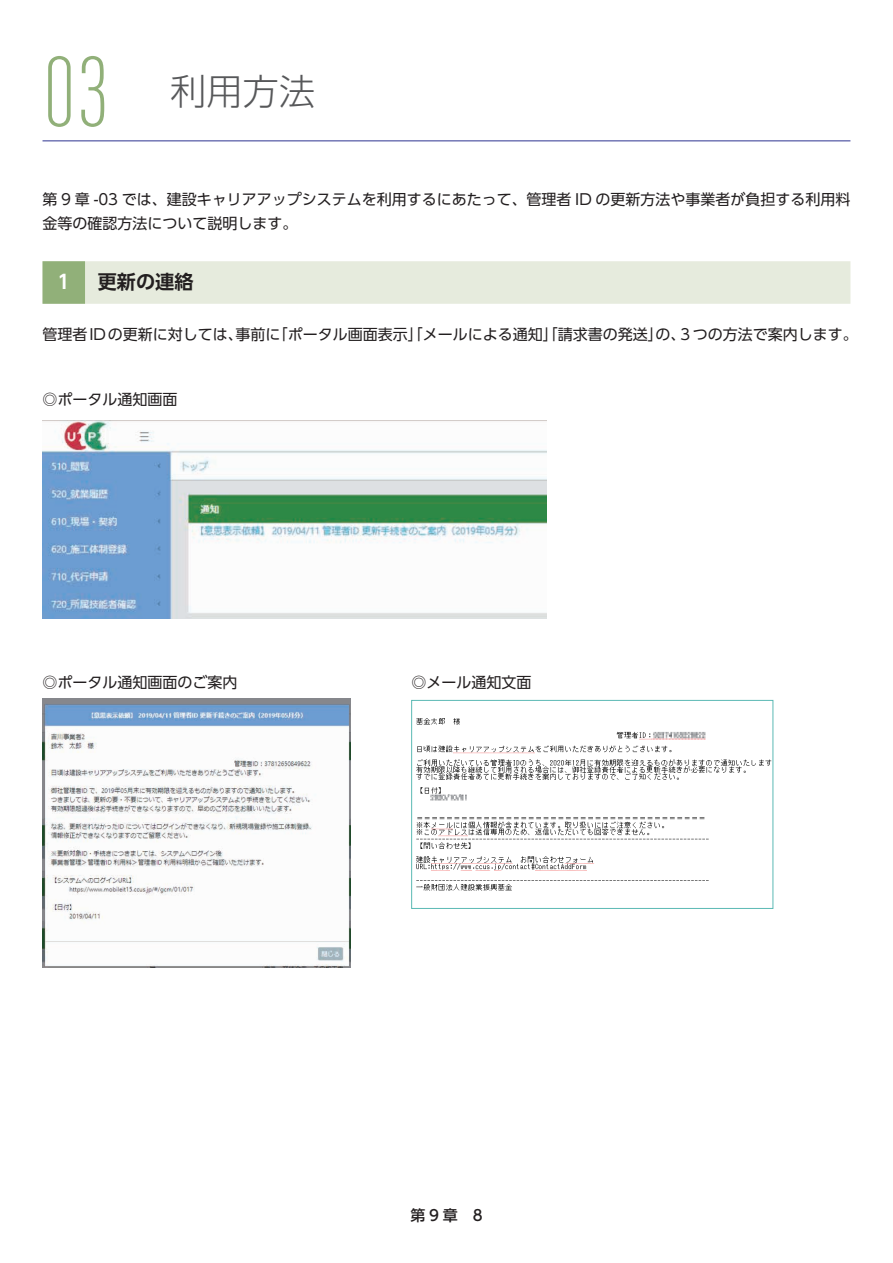
<style>
.page{position:relative;width:893px;height:1263px;background:#fff}
.page>*{position:absolute;margin:0;border:0;box-sizing:border-box;transform-origin:0 0}
.t1{font:300 condensed 97.5px "DIN Pro";color:#91b079}
.t2{font:300 36px "UD Shin Go Pro";color:#57585a}
.t3{font:700 19.2px "UD Shin Go Pro De";color:#231f20}
.t4{font:700 19.2px "UD Shin Go Pro De";color:#fff}
.t5{font:15px/24px "UD Shin Go Pro";color:#231f20}
.t6{font:500 15px "UD Shin Go Pro";color:#231f20}
</style>
<div class="page">
<hr style="left:43px;top:140px;width:807px;height:1px;background:#393f97">
<div style="left:43px;top:261px;width:807px;height:43px;background:#e6ebdd"></div>
<div style="left:43px;top:261px;width:42px;height:43px;background:#91b079"></div>
<img style="left:43px;top:420px;width:503px;height:198px">
<img style="left:43px;top:698px;width:307px;height:269px">
<img style="left:416px;top:718px;width:355px;height:173px">
<div style="left:412px;top:700px;width:361px;height:208px;border:1px solid #5bb9b4"></div>
<h1 class="t1" style="left:43px;top:36px;width:69px">03</h1>
<h2 class="t2" style="left:170px;top:62px;width:147px">利用方法</h2>
<p class="t5" style="left:43px;top:186px;width:809px">第 9 章 -03 では、建設キャリアアップシステムを利用するにあたって、管理者 ID の更新方法や事業者が負担する利用料金等の確認方法について説明します。</p>
<p class="t4" style="left:57px;top:266px;width:14px">1</p>
<p class="t3" style="left:98px;top:266px;width:97px">更新の連絡</p>
<p class="t5" style="left:43px;top:322px;width:817px">管理者IDの更新に対しては、事前に「ポータル画面表示」「メールによる通知」「請求書の発送」の、３つの方法で案内します。</p>
<p class="t5" style="left:43px;top:387px;width:136px">◎ポータル通知画面</p>
<p class="t5" style="left:43px;top:669px;width:197px">◎ポータル通知画面のご案内</p>
<p class="t5" style="left:412px;top:669px;width:121px">◎メール通知文面</p>
<p class="t6" style="left:410px;top:1203px;width:74px">第 9 章　8</p>
</div>
